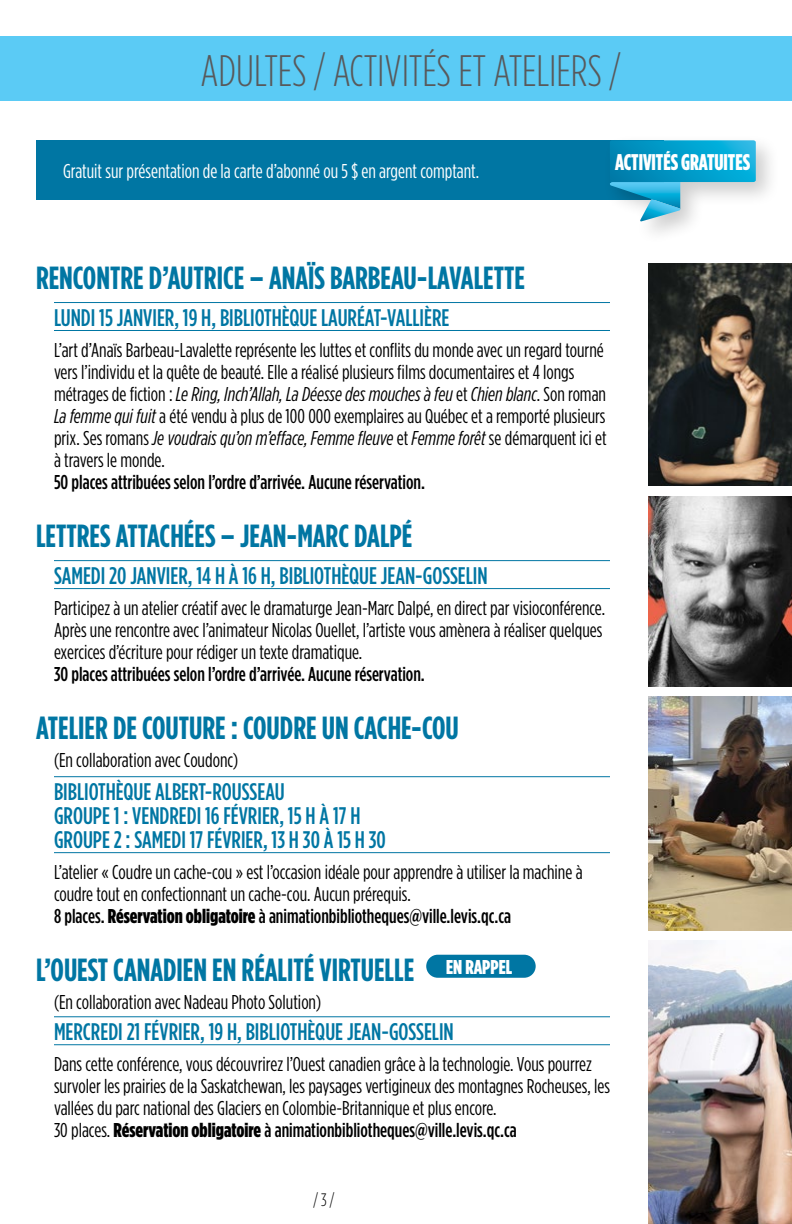
<style>
.page{position:relative;width:792px;height:1224px;background:#fff}
.page>*{position:absolute;margin:0;border:0;box-sizing:border-box;transform-origin:0 0}
.t1{font:300 44px "Gotham Condensed";color:#58595b}
.t2{font:700 32px "Gotham Condensed";color:#0076a3}
.t3{font:500 24px/24px "Gotham Condensed";color:#0076a3}
.t4{font:900 22.6px "Gotham Condensed";color:#fff;scale:.92 1}
.t5{font:20px/22px "Gotham Condensed";color:#000}
.t6{font:500 20px "Gotham Condensed";color:#000}
.t7{font:20px "Gotham Condensed";color:#fff}
.t8{font:900 20px "Gotham Condensed";color:#fff}
.t9{font:300 18px "Gotham Condensed";color:#000}
.s1{font-style:italic}
.s2{font-weight:500}
.s3{font-weight:900}
</style>
<div class="page">
<img style="left:648px;top:264px;width:144px;height:222px">
<div style="left:0;top:36px;width:792px;height:65px;background:#5bcbf5"></div>
<hr style="left:54px;top:302px;width:556px;height:1px;background:#0076a3">
<hr style="left:54px;top:330px;width:556px;height:1px;background:#0076a3">
<hr style="left:54px;top:560px;width:556px;height:1px;background:#0076a3">
<hr style="left:54px;top:588px;width:556px;height:1px;background:#0076a3">
<hr style="left:54px;top:776px;width:556px;height:1px;background:#0076a3">
<hr style="left:54px;top:852px;width:556px;height:1px;background:#0076a3">
<hr style="left:54px;top:1016px;width:556px;height:1px;background:#0076a3">
<hr style="left:54px;top:1044px;width:556px;height:1px;background:#0076a3">
<img style="left:648px;top:496px;width:144px;height:191px">
<img style="left:648px;top:697px;width:144px;height:233px">
<img style="left:648px;top:940px;width:144px;height:284px">
<div style="left:426px;top:955px;width:110px;height:23px;background:#0076a3;border-radius:12px"></div>
<div style="left:36px;top:140px;width:628px;height:60px;background:#0076a3"></div>
<div style="left:603px;top:133px;width:178px;height:112px;background:#000;opacity:.2"></div>
<svg style="left:610px;top:140px;width:146px;height:82px"></svg>
<h1 class="t1" style="left:200px;top:46px;width:422px">ADULTES / ACTIVITÉS ET ATELIERS /</h1>
<p class="t7" style="left:63px;top:160px;width:418px">Gratuit sur présentation de la carte d’abonné ou 5 $ en argent comptant.</p>
<p class="t4" style="left:615px;top:149px;width:148px">ACTIVITÉS GRATUITES</p>
<h2 class="t2" style="left:36px;top:259px;width:491px">RENCONTRE D’AUTRICE – ANAÏS BARBEAU-LAVALETTE</h2>
<p class="t3" style="left:54px;top:305px;width:397px">LUNDI 15 JANVIER, 19 H, BIBLIOTHÈQUE LAURÉAT-VALLIÈRE</p>
<p class="t5" style="left:54px;top:339px;width:554px">L’art d’Anaïs Barbeau-Lavalette représente les luttes et conflits du monde avec un regard tourné vers l’individu et la quête de beauté. Elle a réalisé plusieurs films documentaires et 4 longs métrages de fiction : <span class="s1">Le Ring, Inch’Allah, La Déesse des mouches à feu</span> et <span class="s1">Chien blanc</span>. Son roman <span class="s1">La femme qui fuit</span> a été vendu à plus de 100 000 exemplaires au Québec et a remporté plusieurs prix. Ses romans <span class="s1">Je voudrais qu’on m’efface, Femme fleuve</span> et <span class="s1">Femme forêt</span> se démarquent ici et à travers le monde.</p>
<p class="t6" style="left:54px;top:470px;width:373px">50 places attribuées selon l’ordre d’arrivée. Aucune réservation.</p>
<h2 class="t2" style="left:36px;top:517px;width:378px">LETTRES ATTACHÉES – JEAN-MARC DALPÉ</h2>
<p class="t3" style="left:54px;top:563px;width:435px">SAMEDI 20 JANVIER, 14 H À 16 H, BIBLIOTHÈQUE JEAN-GOSSELIN</p>
<p class="t5" style="left:54px;top:597px;width:553px">Participez à un atelier créatif avec le dramaturge Jean-Marc Dalpé, en direct par visioconférence.<br>Après une rencontre avec l’animateur Nicolas Ouellet, l’artiste vous amènera à réaliser quelques exercices d’écriture pour rédiger un texte dramatique.</p>
<p class="t6" style="left:54px;top:662px;width:372px">30 places attribuées selon l’ordre d’arrivée. Aucune réservation.</p>
<h2 class="t2" style="left:36px;top:709px;width:424px">ATELIER DE COUTURE : COUDRE UN CACHE-COU</h2>
<p class="t5" style="left:54px;top:749px;width:186px">(En collaboration avec Coudonc)</p>
<p class="t3" style="left:54px;top:779px;width:333px">BIBLIOTHÈQUE ALBERT-ROUSSEAU<br>GROUPE 1 : VENDREDI 16 FÉVRIER, 15 H À 17 H<br>GROUPE 2 : SAMEDI 17 FÉVRIER, 13 H 30 À 15 H 30</p>
<p class="t5" style="left:54px;top:861px;width:530px">L’atelier « Coudre un cache-cou » est l’occasion idéale pour apprendre à utiliser la machine à coudre tout en confectionnant un cache-cou. Aucun prérequis.<br><span class="s2">8 places.</span> <span class="s3">Réservation obligatoire</span> <span class="s2">à animationbibliotheques@ville.levis.qc.ca</span></p>
<h2 class="t2" style="left:36px;top:951px;width:380px">L’OUEST CANADIEN EN RÉALITÉ VIRTUELLE</h2>
<p class="t5" style="left:54px;top:991px;width:269px">(En collaboration avec Nadeau Photo Solution)</p>
<p class="t3" style="left:54px;top:1020px;width:401px">MERCREDI 21 FÉVRIER, 19 H, BIBLIOTHÈQUE JEAN-GOSSELIN</p>
<p class="t5" style="left:54px;top:1053px;width:557px">Dans cette conférence, vous découvrirez l’Ouest canadien grâce à la technologie. Vous pourrez survoler les prairies de la Saskatchewan, les paysages vertigineux des montagnes Rocheuses, les vallées du parc national des Glaciers en Colombie-Britannique et plus encore.<br>30 places. <span class="s3">Réservation obligatoire</span> <span class="s2">à animationbibliotheques@ville.levis.qc.ca</span></p>
<p class="t8" style="left:446px;top:955px;width:67px">EN RAPPEL</p>
<p class="t9" style="left:314px;top:1190px;width:22px">/ 3 /</p>
</div>
